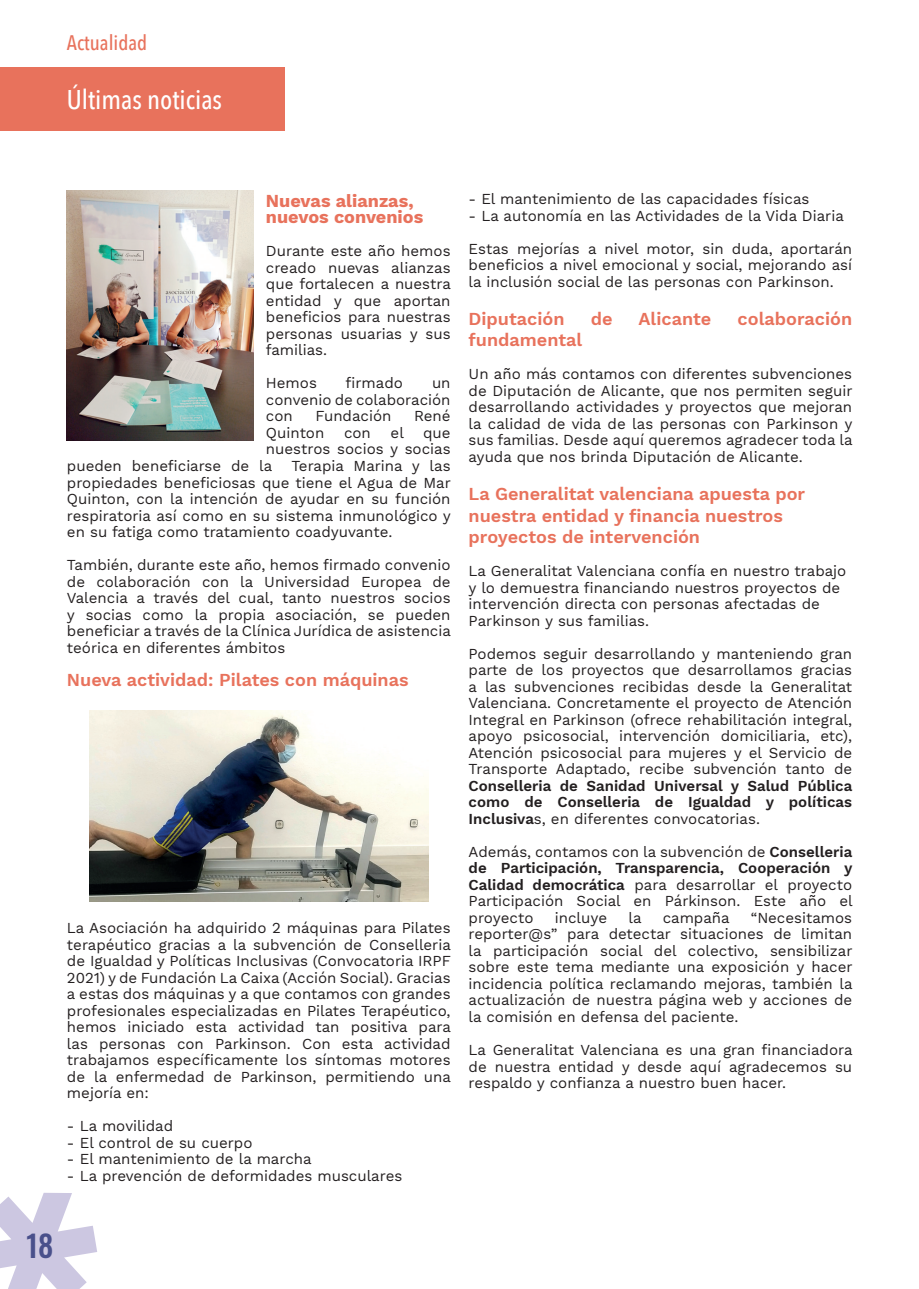
<style>
.page{position:relative;width:919px;height:1289px;background:#fff}
.page>*{position:absolute;margin:0;border:0;box-sizing:border-box;transform-origin:0 0}
.t1{font:500 30px "Oswald";color:#49508b}
.t2{font:500 27px "Avenir Next Condensed";color:#fff}
.t3{font:500 21px "Avenir Next Condensed";color:#e8725c}
.t4{font:600 18px/21.6px "Work Sans";color:#e8725c}
.t5{font:700 18px/16.5px "Work Sans";color:#e8725c}
.t6{font:15px/16.5px "Work Sans";color:#231f20;text-align:justify}
.t7{font:600 15px/16.5px "Work Sans";color:#231f20;text-align:justify}
.s1{font-weight:400}
.s2{font-weight:600}
</style>
<div class="page">
<svg style="left:0;top:1192px;width:97px;height:96px"></svg>
<div style="left:0;top:67px;width:284px;height:64px;background:#e8725c"></div>
<img style="left:67px;top:190px;width:186px;height:251px">
<img style="left:89px;top:710px;width:339px;height:191px">
<h3 class="t3" style="left:67px;top:30px;width:82px">Actualidad</h3>
<h2 class="t2" style="left:67px;top:83px;width:157px">Últimas noticias</h2>
<p class="t5" style="left:266px;top:193px;width:159px">Nuevas alianzas, nuevos convenios</p>
<p class="t6" style="left:266px;top:244px;width:186px">Durante este año hemos creado nuevas alianzas que fortalecen a nuestra entidad y que aportan beneficios para nuestras personas usuarias y sus familias.</p>
<p class="t6" style="left:266px;top:376px;width:52px">Hemos</p>
<p class="t6" style="left:345px;top:376px;width:59px">firmado</p>
<p class="t6" style="left:266px;top:376px;width:186px;text-indent:166px">un convenio de colaboración con</p>
<p class="t6" style="left:315px;top:409px;width:77px">Fundación</p>
<p class="t6" style="left:414px;top:409px;width:38px">René</p>
<p class="t6" style="left:266px;top:425px;width:60px">Quinton</p>
<p class="t6" style="left:344px;top:425px;width:28px">con</p>
<p class="t6" style="left:390px;top:425px;width:15px">el</p>
<p class="t6" style="left:423px;top:425px;width:29px">que</p>
<p class="t6" style="left:266px;top:442px;width:186px">nuestros socios y socias</p>
<p class="t6" style="left:67px;top:458px;width:207px">pueden beneficiarse de la</p>
<p class="t6" style="left:67px;top:458px;width:385px;text-indent:224px">Terapia Marina y las propiedades beneficiosas que tiene el Agua de Mar Quinton, con la intención de ayudar en su función respiratoria así como en su sistema inmunológico y en su fatiga como tratamiento coadyuvante.</p>
<p class="t6" style="left:67px;top:557px;width:385px">También, durante este año, hemos firmado convenio de colaboración con la Universidad Europea de Valencia a través del cual, tanto nuestros socios y socias como la propia asociación, se pueden beneficiar a través de la Clínica Jurídica de asistencia teórica en diferentes ámbitos</p>
<p class="t4" style="left:67px;top:669px;width:343px">Nueva actividad: Pilates con máquinas</p>
<p class="t6" style="left:67px;top:920px;width:385px">La Asociación ha adquirido 2 máquinas para Pilates terapéutico gracias a la subvención de Conselleria de Igualdad y Políticas Inclusivas (Convocatoria IRPF 2021) y de Fundación La Caixa (Acción Social). Gracias a estas dos máquinas y a que contamos con grandes profesionales especializadas en Pilates Terapéutico, hemos iniciado esta actividad tan positiva para las personas con Parkinson. Con esta actividad trabajamos específicamente los síntomas motores de la enfermedad de Parkinson, permitiendo una mejoría en:</p>
<p class="t6" style="left:67px;top:1118px;width:108px">- La movilidad</p>
<p class="t6" style="left:67px;top:1135px;width:187px">- El control de su cuerpo</p>
<p class="t6" style="left:67px;top:1151px;width:246px">- El mantenimiento de la marcha</p>
<p class="t6" style="left:67px;top:1168px;width:337px">- La prevención de deformidades musculares</p>
<p class="t6" style="left:468px;top:191px;width:342px">- El mantenimiento de las capacidades físicas</p>
<p class="t6" style="left:468px;top:208px;width:377px">- La autonomía en las Actividades de la Vida Diaria</p>
<p class="t6" style="left:468px;top:241px;width:385px">Estas mejorías a nivel motor, sin duda, aportarán beneficios a nivel emocional y social, mejorando así la inclusión social de las personas con Parkinson.</p>
<p class="t4" style="left:468px;top:308px;width:97px">Diputación</p>
<p class="t4" style="left:591px;top:308px;width:23px">de</p>
<p class="t4" style="left:638px;top:308px;width:74px">Alicante</p>
<p class="t4" style="left:737px;top:308px;width:116px">colaboración</p>
<p class="t4" style="left:468px;top:330px;width:115px">fundamental</p>
<p class="t6" style="left:468px;top:366px;width:385px">Un año más contamos con diferentes subvenciones de Diputación de Alicante, que nos permiten seguir desarrollando actividades y proyectos que mejoran la calidad de vida de las personas con Parkinson y sus familias. Desde aquí queremos agradecer toda la ayuda que nos brinda Diputación de Alicante.</p>
<p class="t4" style="left:468px;top:484px;width:338px">La Generalitat valenciana apuesta por nuestra entidad y financia nuestros proyectos de intervención</p>
<p class="t6" style="left:468px;top:563px;width:379px;text-align:left">La Generalitat Valenciana confía en nuestro trabajo y lo demuestra financiando nuestros proyectos de intervención directa con personas afectadas de Parkinson y sus familias.</p>
<p class="t6" style="left:468px;top:646px;width:385px">Podemos seguir desarrollando y manteniendo gran parte de los proyectos que desarrollamos gracias a las subvenciones recibidas desde la Generalitat Valenciana. Concretamente el proyecto de Atención Integral en Parkinson (ofrece rehabilitación integral, apoyo psicosocial, intervención domiciliaria, etc), Atención psicosocial para mujeres y el Servicio de Transporte Adaptado, recibe subvención tanto de</p>
<p class="t7" style="left:468px;top:778px;width:385px">Conselleria de Sanidad Universal y Salud Pública como de Conselleria de Igualdad y políticas Inclusiva<span class="s1">s, en diferentes convocatorias.</span></p>
<p class="t6" style="left:468px;top:844px;width:385px">Además, contamos con la subvención de <span class="s2">Conselleria de Participación, Transparencia, Cooperación y Calidad democrática</span> para desarrollar el proyecto Participación Social en Párkinson. Este año el proyecto</p>
<p class="t6" style="left:554px;top:910px;width:54px">incluye</p>
<p class="t6" style="left:628px;top:910px;width:15px">la</p>
<p class="t6" style="left:662px;top:910px;width:68px">campaña</p>
<p class="t6" style="left:468px;top:910px;width:385px;text-indent:282px">“Necesitamos reporter@s” para detectar situaciones de limitan la participación social del colectivo, sensibilizar sobre este tema mediante una exposición y hacer incidencia política reclamando mejoras, también la actualización de nuestra página web y acciones de la comisión en defensa del paciente.</p>
<p class="t6" style="left:468px;top:1042px;width:385px">La Generalitat Valenciana es una gran financiadora de nuestra entidad y desde aquí agradecemos su respaldo y confianza a nuestro buen hacer.</p>
<h1 class="t1" style="left:26px;top:1229px;width:29px">18</h1>
</div>
